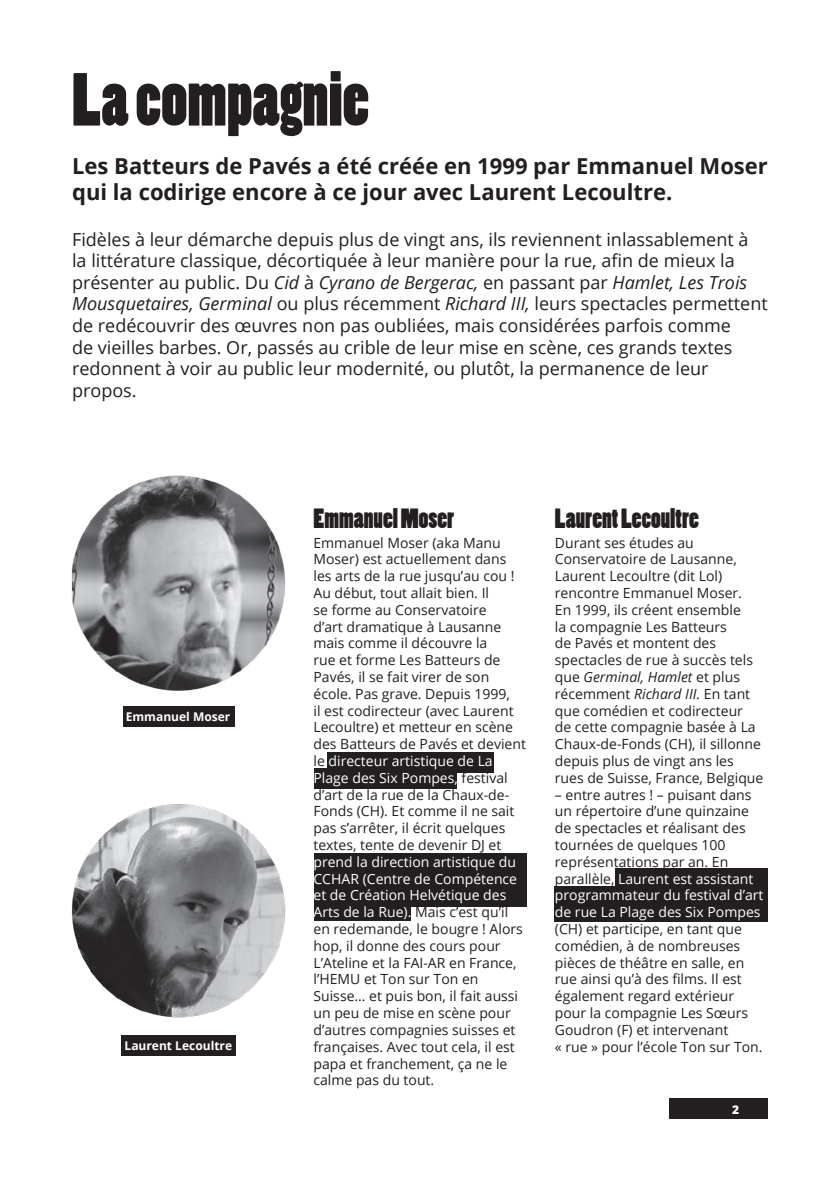
<style>
.page{position:relative;width:840px;height:1191px;background:#fff}
.page>*{position:absolute;margin:0;border:0;box-sizing:border-box;transform-origin:0 0}
.t1{font:70px "Poplar Std";color:#231f20}
.t2{font:26px "Poplar Std";color:#231f20}
.t3{font:700 22px/26.4px "Open Sans";color:#231f20}
.t4{font:18px/21.6px "Open Sans";color:#231f20}
.t5{font:14px/16.8px "Open Sans";color:#231f20}
.t6{font:700 12px "Open Sans";color:#fff}
.t7{font:800 12px "Open Sans";color:#fff}
.s1{font-style:italic}
.s2{color:#fff}
</style>
<div class="page">
<div style="left:327px;top:752px;width:166px;height:20px;background:#231f20"></div>
<div style="left:314px;top:768px;width:142px;height:20px;background:#231f20"></div>
<div style="left:314px;top:853px;width:212px;height:20px;background:#231f20"></div>
<div style="left:314px;top:870px;width:212px;height:20px;background:#231f20"></div>
<div style="left:314px;top:886px;width:212px;height:20px;background:#231f20"></div>
<div style="left:314px;top:900px;width:96px;height:20px;background:#231f20"></div>
<div style="left:615px;top:868px;width:152px;height:20px;background:#231f20"></div>
<div style="left:554px;top:886px;width:213px;height:20px;background:#231f20"></div>
<div style="left:554px;top:901px;width:213px;height:20px;background:#231f20"></div>
<img style="left:71px;top:475px;width:215px;height:216px">
<img style="left:71px;top:804px;width:215px;height:214px">
<div style="left:123px;top:707px;width:111px;height:20px;background:#231f20"></div>
<div style="left:121px;top:1035px;width:114px;height:20px;background:#231f20"></div>
<div style="left:669px;top:1098px;width:98px;height:21px;background:#231f20"></div>
<h1 class="t1" style="left:72px;top:61px;width:298px">La compagnie</h1>
<h3 class="t3" style="left:72px;top:152px;width:697px">Les Batteurs de Pavés a été créée en 1999 par Emmanuel Moser qui la codirige encore à ce jour avec Laurent Lecoultre.</h3>
<p class="t4" style="left:72px;top:228px;width:697px">Fidèles à leur démarche depuis plus de vingt ans, ils reviennent inlassablement à<br>la littérature classique, décortiquée à leur manière pour la rue, afin de mieux la présenter au public. Du <span class="s1">Cid</span> à <span class="s1">Cyrano de Bergerac,</span> en passant par <span class="s1">Hamlet, Les Trois Mousquetaires, Germinal</span> ou plus récemment <span class="s1">Richard III,</span> leurs spectacles permettent de redécouvrir des œuvres non pas oubliées, mais considérées parfois comme<br>de vieilles barbes. Or, passés au crible de leur mise en scène, ces grands textes redonnent à voir au public leur modernité, ou plutôt, la permanence de leur propos.</p>
<p class="t6" style="left:126px;top:708px;width:106px">Emmanuel Moser</p>
<p class="t6" style="left:124px;top:1037px;width:109px">Laurent Lecoultre</p>
<h2 class="t2" style="left:313px;top:503px;width:142px">Emmanuel Moser</h2>
<p class="t5" style="left:313px;top:533px;width:214px">Emmanuel Moser (aka Manu<br>Moser) est actuellement dans les arts de la rue jusqu’au cou !<br>Au début, tout allait bien. Il<br>se forme au Conservatoire<br>d’art dramatique à Lausanne mais comme il découvre la<br>rue et forme Les Batteurs de<br>Pavés, il se fait virer de son école. Pas grave. Depuis 1999,<br>il est codirecteur (avec Laurent<br>Lecoultre) et metteur en scène des Batteurs de Pavés et devient le <span class="s2">directeur artistique de La<br>Plage des Six Pompes,</span> festival d’art de la rue de la Chaux-de-<br>Fonds (CH). Et comme il ne sait pas s’arrêter, il écrit quelques textes, tente de devenir DJ et</p>
<p class="t5" style="left:313px;top:853px;width:211px"><span class="s2">prend la direction artistique du<br>CCHAR (Centre de Compétence et de Création Helvétique des<br>Arts de la Rue).</span> Mais c’est qu’il en redemande, le bougre ! Alors hop, il donne des cours pour<br>L’Ateline et la FAI-AR en France, l’HEMU et Ton sur Ton en<br>Suisse… et puis bon, il fait aussi un peu de mise en scène pour d’autres compagnies suisses et françaises. Avec tout cela, il est papa et franchement, ça ne le calme pas du tout.</p>
<h2 class="t2" style="left:554px;top:503px;width:146px">Laurent Lecoultre</h2>
<p class="t5" style="left:554px;top:533px;width:210px">Durant ses études au<br>Conservatoire de Lausanne,<br>Laurent Lecoultre (dit Lol) rencontre Emmanuel Moser.<br>En 1999, ils créent ensemble<br>la compagnie Les Batteurs<br>de Pavés et montent des spectacles de rue à succès tels que <span class="s1">Germinal, Hamlet</span> et plus récemment <span class="s1">Richard III.</span> En tant que comédien et codirecteur<br>de cette compagnie basée à La<br>Chaux-de-Fonds (CH), il sillonne depuis plus de vingt ans les rues de Suisse, France, Belgique</p>
<p class="t5" style="left:554px;top:785px;width:210px">– entre autres ! – puisant dans un répertoire d’une quinzaine de spectacles et réalisant des tournées de quelques 100 représentations par an. En parallèle, <span class="s2">Laurent est assistant programmateur du festival d’art de rue La Plage des Six Pompes</span></p>
<p class="t5" style="left:554px;top:920px;width:209px">(CH) et participe, en tant que comédien, à de nombreuses pièces de théâtre en salle, en rue ainsi qu’à des films. Il est également regard extérieur pour la compagnie Les Sœurs<br>Goudron (F) et intervenant<br>« rue » pour l’école Ton sur Ton.</p>
<p class="t7" style="left:731px;top:1100px;width:9px">2</p>
</div>
